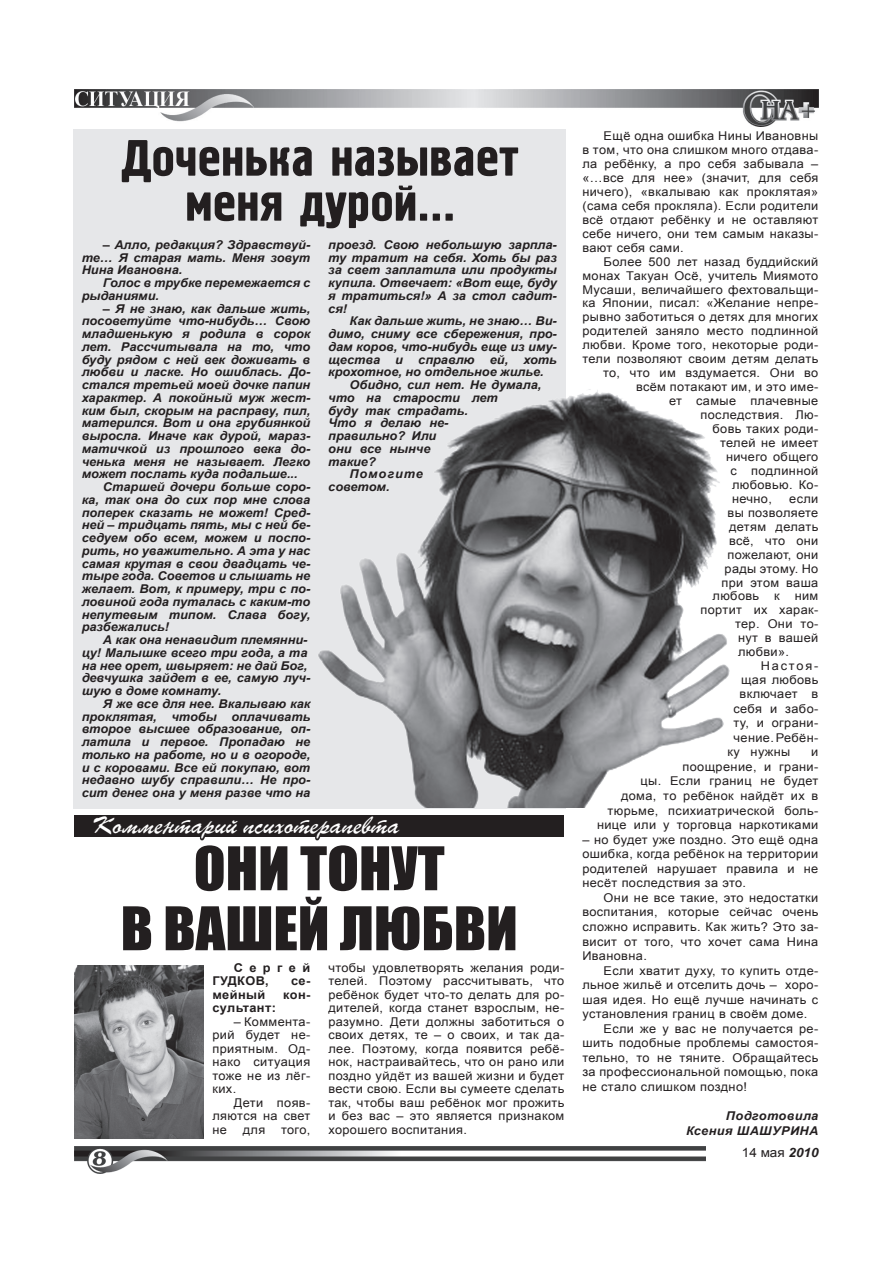
<style>
.page{position:relative;width:893px;height:1263px;background:#fff}
.page>*{position:absolute;margin:0;border:0;box-sizing:border-box;transform-origin:0 0}
.t1{font:55.5px "Impact";color:#231f20;scale:1.05 1}
.t2{font:51.3px/45px "Pollock 1 C";color:#231f20;text-align:center;scale:1.05 1}
.t3{font:24.15px "Parsek C";color:#fff;scale:1.05 1}
.t4{font:12.9px "Arial";color:#231f20;scale:1.05 1}
.t5{font:12.15px/13.5px "Arial";letter-spacing:.03em;color:#231f20;text-align:justify;scale:1.05 1}
.t6{font:italic 700 12.15px/12.8px "Arial";color:#231f20;text-align:justify;scale:1.05 1}
.t7{font:italic 700 12.15px "Arial";letter-spacing:.03em;color:#231f20;scale:1.05 1}
.t8{font:700 12.15px "Arial";letter-spacing:.03em;color:#231f20;scale:1.05 1}
.t9{font:italic 700 12.15px/12.8px "Arial";letter-spacing:.06em;color:#231f20;scale:1.05 1}
.t10{font:700 12.15px/13.5px "Arial";letter-spacing:.27em;color:#231f20;scale:1.05 1}
.s1{font-weight:700;font-style:italic}
</style>
<div class="page">
<img style="left:74px;top:89px;width:744px;height:37px">
<img style="left:74px;top:1147px;width:632px;height:27px">
<div style="left:73px;top:130px;width:492px;height:679px;background:#e6e7e9"></div>
<div style="left:74px;top:815px;width:489px;height:21px;background:#231f20"></div>
<svg style="left:91px;top:836px;width:312px;height:5px"></svg>
<img style="left:74px;top:965px;width:130px;height:173px">
<img style="left:318px;top:388px;width:412px;height:420px">
<p class="t2" style="left:121px;top:137px;width:380px">Доченька называет меня дурой…</p>
<p class="t6" style="left:82px;top:239px;width:219px;text-indent:21px">– Алло, редакция? Здравствуй&shy;те… Я старая мать. Меня зовут Нина Ивановна.</p>
<p class="t6" style="left:82px;top:277px;width:219px;text-indent:21px">Голос в трубке перемежается с рыданиями.</p>
<p class="t6" style="left:82px;top:302px;width:219px;text-indent:21px">– Я не знаю, как дальше жить, посоветуйте что-нибудь… Свою младшенькую я родила в сорок лет. Рассчитывала на то, что буду рядом с ней век доживать в любви и ласке. Но ошиблась. До&shy;стался третьей моей дочке папин характер. А покойный муж жест&shy;ким был, скорым на расправу, пил, матерился. Вот и она грубиянкой выросла. Иначе как дурой, мараз&shy;матичкой из прошлого века до&shy;ченька меня не называет. Легко может послать куда подальше...</p>
<p class="t6" style="left:82px;top:481px;width:219px;text-indent:21px">Старшей дочери больше соро&shy;ка, так она до сих пор мне слова поперек сказать не может! Сред&shy;ней – тридцать пять, мы с ней бе&shy;седуем обо всем, можем и поспо&shy;рить, но уважительно. А эта у нас самая крутая в свои двадцать че&shy;тыре года. Советов и слышать не желает. Вот, к примеру, три с по&shy;ловиной года путалась с каким-то непутевым типом. Слава богу, разбежались!</p>
<p class="t6" style="left:82px;top:634px;width:219px;text-align:left;text-indent:21px">А как она ненавидит племянни&shy;цу! Малышке всего три года, а та на нее орет, швыряет: не дай Бог, девчушка зайдет в ее, самую луч&shy;шую в доме комнату.</p>
<p class="t6" style="left:82px;top:698px;width:219px;text-indent:21px">Я же все для нее. Вкалываю как проклятая, чтобы оплачивать второе высшее образование, оп&shy;латила и первое. Пропадаю не только на работе, но и в огороде, и с коровами. Все ей покупаю, вот недавно шубу справили… Не про&shy;сит денег она у меня разве что на</p>
<p class="t6" style="left:328px;top:239px;width:219px">проезд. Свою небольшую зарпла&shy;ту тратит на себя. Хоть бы раз за свет заплатила или продукты купила. Отвечает: «Вот еще, буду я тратиться!» А за стол садит&shy;ся!</p>
<p class="t6" style="left:328px;top:315px;width:219px;text-indent:21px">Как дальше жить, не знаю… Ви&shy;димо, сниму все сбережения, про&shy;дам коров, что-нибудь еще из иму&shy;щества</p>
<p class="t6" style="left:395px;top:353px;width:9px">и</p>
<p class="t6" style="left:418px;top:353px;width:87px">справлю ей,</p>
<p class="t6" style="left:328px;top:353px;width:219px;text-indent:195px">хоть крохотное, но отдельное жилье.</p>
<p class="t6" style="left:328px;top:379px;width:204px;text-align:left;text-indent:21px">Обидно, сил нет. Не думала, что на старости лет<br>буду так страдать.<br>Что я делаю не-<br>правильно? Или<br>они все нынче<br>такие?</p>
<p class="t9" style="left:328px;top:468px;width:92px;text-indent:21px">Помогите советом.</p>
<p class="t3" style="left:92px;top:810px;width:295px">Комментарий психотерапевта</p>
<p class="t1" style="left:194px;top:825px;width:240px">Они тонут</p>
<p class="t1" style="left:121px;top:885px;width:380px">в вашей любви</p>
<p class="t10" style="left:212px;top:961px;width:95px;text-indent:21px">Сергей<br>ГУДКОВ,</p>
<p class="t8" style="left:291px;top:973px;width:20px">се-</p>
<p class="t8" style="left:212px;top:986px;width:52px">мейный</p>
<p class="t8" style="left:283px;top:986px;width:27px">кон-</p>
<p class="t8" style="left:212px;top:1000px;width:62px">сультант:</p>
<p class="t5" style="left:212px;top:1015px;width:95px;text-indent:21px">– Коммента&shy;рий будет не&shy;приятным. Од&shy;нако ситуация тоже не из лёг&shy;ких.</p>
<p class="t5" style="left:212px;top:1096px;width:95px;text-indent:21px">Дети появ&shy;ляются на свет не</p>
<p class="t5" style="left:243px;top:1123px;width:23px">для</p>
<p class="t5" style="left:281px;top:1123px;width:29px">того,</p>
<p class="t5" style="left:328px;top:961px;width:226px">чтобы удовлетворять желания роди&shy;телей. Поэтому рассчитывать, что ребёнок будет что-то делать для ро&shy;дителей, когда станет взрослым, не&shy;разумно. Дети должны заботиться о своих детях, те – о своих, и так да&shy;лее. Поэтому, когда появится ребё&shy;нок, настраивайтесь, что он рано или поздно уйдёт из вашей жизни и будет вести свою. Если вы сумеете сделать так, чтобы ваш ребёнок мог прожить и без вас – это является признаком хорошего воспитания.</p>
<p class="t5" style="left:582px;top:129px;width:226px;line-height:14px;text-indent:21px">Ещё одна ошибка Нины Ивановны в том, что она слишком много отдава&shy;ла ребёнку, а про себя забывала – «…все для нее» (значит, для себя ничего), «вкалываю как проклятая» (сама себя прокляла). Если родители всё отдают ребёнку и не оставляют себе ничего, они тем самым наказы&shy;вают себя сами.</p>
<p class="t5" style="left:604px;top:255px;width:206px">Более 500 лет назад буддийский</p>
<p class="t5" style="left:582px;top:269px;width:226px">монах Такуан Осё, учитель Миямото</p>
<p class="t5" style="left:582px;top:283px;width:226px">Мусаши, величайшего фехтовальщи-</p>
<p class="t5" style="left:582px;top:297px;width:226px">ка Японии, писал: «Желание непре-</p>
<p class="t5" style="left:582px;top:310px;width:226px">рывно заботиться о детях для многих</p>
<p class="t5" style="left:582px;top:324px;width:226px">родителей заняло место подлинной</p>
<p class="t5" style="left:582px;top:338px;width:226px">любви. Кроме того, некоторые роди-</p>
<p class="t5" style="left:582px;top:352px;width:226px">тели позволяют своим детям делать</p>
<p class="t5" style="left:603px;top:366px;width:207px">то, что им вздумается. Они во</p>
<p class="t5" style="left:636px;top:380px;width:175px">всём потакают им, и это име-</p>
<p class="t5" style="left:669px;top:394px;width:144px">ет самые плачевные</p>
<p class="t5" style="left:700px;top:408px;width:114px">последствия. Лю-</p>
<p class="t5" style="left:712px;top:422px;width:102px">бовь таких роди-</p>
<p class="t5" style="left:720px;top:436px;width:95px">телей не имеет</p>
<p class="t5" style="left:726px;top:450px;width:89px">ничего общего</p>
<p class="t5" style="left:730px;top:464px;width:85px">с подлинной</p>
<p class="t5" style="left:732px;top:478px;width:84px">любовью. Ко-</p>
<p class="t5" style="left:732px;top:492px;width:40px">нечно,</p>
<p class="t5" style="left:789px;top:492px;width:29px">если</p>
<p class="t5" style="left:727px;top:506px;width:88px">вы позволяете</p>
<p class="t5" style="left:729px;top:520px;width:87px">детям делать</p>
<p class="t5" style="left:729px;top:534px;width:87px">всё, что они</p>
<p class="t5" style="left:727px;top:548px;width:88px">пожелают, они</p>
<p class="t5" style="left:724px;top:562px;width:91px">рады этому. Но</p>
<p class="t5" style="left:721px;top:576px;width:94px">при этом ваша</p>
<p class="t5" style="left:712px;top:589px;width:102px">любовь к ним</p>
<p class="t5" style="left:700px;top:603px;width:114px">портит их харак-</p>
<p class="t5" style="left:735px;top:617px;width:81px">тер. Они то-</p>
<p class="t5" style="left:738px;top:631px;width:78px">нут в вашей</p>
<p class="t5" style="left:738px;top:645px;width:50px">любви».</p>
<p class="t5" style="left:761px;top:659px;width:56px">Настоя-</p>
<p class="t5" style="left:741px;top:673px;width:75px">щая любовь</p>
<p class="t5" style="left:739px;top:687px;width:77px">включает в</p>
<p class="t5" style="left:733px;top:702px;width:82px">себя и забо-</p>
<p class="t5" style="left:733px;top:716px;width:82px">ту, и ограни-</p>
<p class="t5" style="left:733px;top:731px;width:82px">чение. Ребён-</p>
<p class="t5" style="left:727px;top:745px;width:61px">ку нужны</p>
<p class="t5" style="left:597px;top:745px;width:212px;line-height:14.5px;text-align:right">и<br>поощрение, и грани-<br>цы. Если границ не будет<br>дома, то ребёнок найдёт их в тюрьме, психиатрической боль&shy;нице или у торговца наркотиками</p>
<p class="t5" style="left:582px;top:832px;width:226px;line-height:14.5px">– но будет уже поздно. Это ещё одна ошибка, когда ребёнок на территории родителей нарушает правила и не несёт последствия за это.</p>
<p class="t5" style="left:582px;top:890px;width:226px;line-height:14.5px;text-indent:21px">Они не все такие, это недостатки воспитания, которые сейчас очень сложно исправить. Как жить? Это за&shy;висит от того, что хочет сама Нина Ивановна.</p>
<p class="t5" style="left:582px;top:963px;width:226px;line-height:14.5px;text-indent:21px">Если хватит духу, то купить отде&shy;льное жильё и отселить дочь – хоро&shy;шая идея. Но ещё лучше начинать с установления границ в своём доме.</p>
<p class="t5" style="left:582px;top:1021px;width:226px;line-height:14.5px;text-indent:21px">Если же у вас не получается ре&shy;шить подобные проблемы самостоя&shy;тельно, то не тяните. Обращайтесь за профессиональной помощью, пока не стало слишком поздно!</p>
<p class="t7" style="left:726px;top:1108px;width:90px">Подготовила</p>
<p class="t7" style="left:686px;top:1122px;width:128px">Ксения ШАШУРИНА</p>
<p class="t4" style="left:742px;top:1144px;width:74px">14 мая <span class="s1">2010</span></p>
</div>
